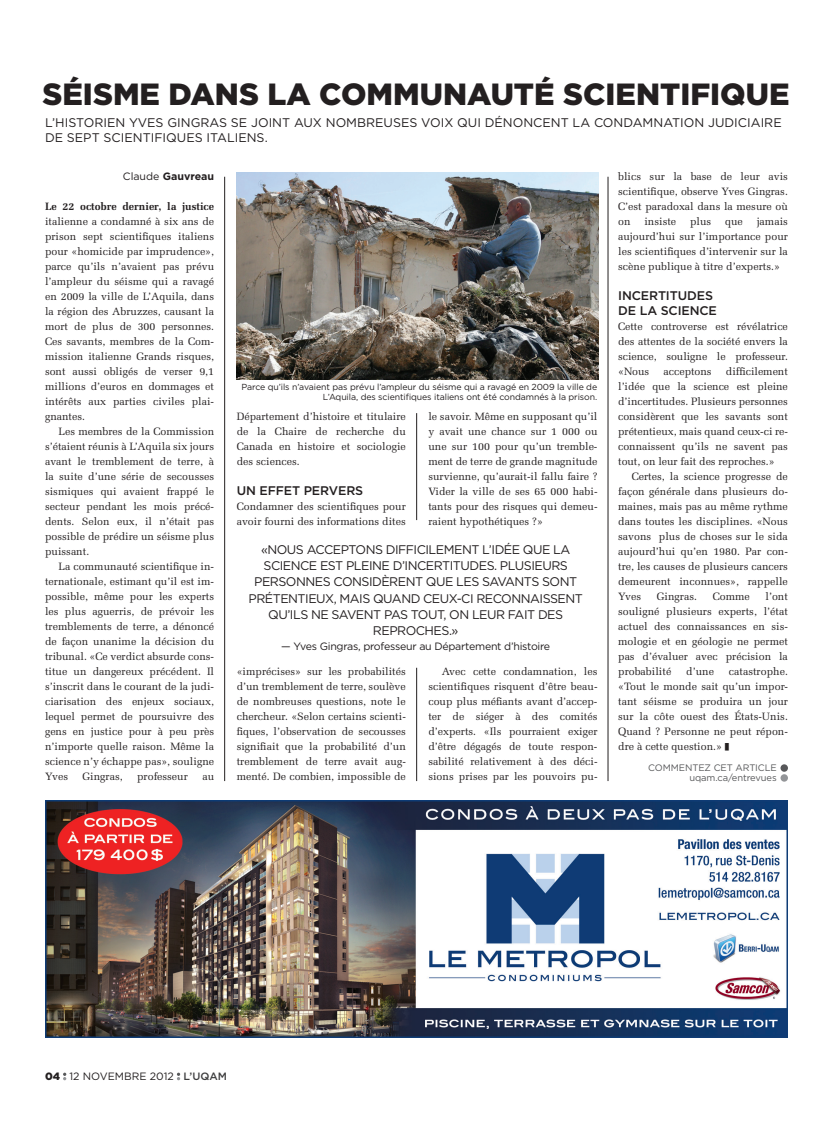
<style>
.page{position:relative;width:833px;height:1125px;background:#fff}
.page>*{position:absolute;margin:0;border:0;box-sizing:border-box;transform-origin:0 0}
.t1{font:900 30.62px "Gotham";color:#231f20}
.t2{font:12.5px "Gotham";color:#231f20}
.t3{font:500 12.5px/15px "Gotham";color:#231f20}
.t4{font:10.62px/15px "Melior";color:#231f20;text-align:justify}
.t5{font:10.62px "Gotham";letter-spacing:-.025em;color:#231f20}
.t6{font:700 10.62px "Melior";color:#231f20}
.t7{font:10.62px "Gotham";color:#231f20}
.t8{font:700 10.62px "Gotham";color:#231f20}
.t9{font:9.38px/10px "Gotham";letter-spacing:-.01em;color:#57585a}
.t10{font:8.75px/10px "Gotham";letter-spacing:-.01em;color:#231f20;text-align:right}
.s1{font-weight:400}
.s2{font-weight:900}
.s3{font-weight:500;color:#3e3e3f}
</style>
<div class="page">
<svg style="left:63px;top:1073px;width:3px;height:7px"></svg>
<svg style="left:177px;top:1073px;width:3px;height:7px"></svg>
<hr style="left:607px;top:177px;width:1px;height:604px;background:#231f20">
<hr style="left:224px;top:177px;width:1px;height:604px;background:#231f20">
<hr style="left:416px;top:668px;width:1px;height:113px;background:#231f20">
<hr style="left:416px;top:413px;width:1px;height:107px;background:#231f20">
<img style="left:45px;top:801px;width:743px;height:236px">
<img style="left:236px;top:173px;width:362px;height:206px">
<div style="left:780px;top:764px;width:8px;height:8px;background:#57585a;border-radius:50%"></div>
<div style="left:780px;top:774px;width:8px;height:8px;background:#939598;border-radius:50%"></div>
<h1 class="t1" style="left:42px;top:76px;width:748px">SÉISME DANS LA COMMUNAUTÉ SCIENTIFIQUE</h1>
<p class="t2" style="left:45px;top:116px;width:29px">L’HISTORIEN</p>
<p class="t2" style="left:129px;top:116px;width:10px">YVES</p>
<p class="t2" style="left:167px;top:116px;width:19px">GINGRAS</p>
<p class="t2" style="left:231px;top:116px;width:36px">SE JOINT</p>
<p class="t2" style="left:294px;top:116px;width:42px">AU X NOMBREUSES</p>
<p class="t2" style="left:421px;top:116px;width:9px">VOI</p>
<p class="t2" style="left:444px;top:116px;width:22px">X QUI</p>
<p class="t2" style="left:484px;top:116px;width:11px">DÉNONCENT</p>
<p class="t2" style="left:572px;top:116px;width:32px">LA CONDAMNATION</p>
<p class="t2" style="left:708px;top:116px;width:16px">JUDICIAIRE</p>
<p class="t2" style="left:45px;top:131px;width:31px">DE SEPT</p>
<p class="t2" style="left:103px;top:131px;width:9px">SCIENTIFIQUES</p>
<p class="t2" style="left:206px;top:131px;width:9px">ITALIENS</p>
<p class="t2" style="left:265px;top:131px;width:5px">.</p>
<p class="t8" style="left:123px;top:170px;width:93px"><span class="s1">CLAUDE</span> Gauvreau</p>
<p class="t6" style="left:45px;top:200px;width:171px">Le 22 octobre dernier, la justice</p>
<p class="t4" style="left:45px;top:214px;width:171px">italienne a condamné à six ans de prison sept scientifiques italiens pour «homicide par imprudence», parce qu’ils n’avaient pas prévu l’ampleur du séisme qui a ravagé en 2009 la ville de L’Aquila, dans la région des Abruzzes, causant la mort de plus de 300 personnes.<br>Ces savants, membres de la Com&shy;mission italienne Grands risques, sont aussi obligés de verser 9,1 millions d’euros en dommages et intérêts aux parties civiles plai&shy;gnantes.</p>
<p class="t4" style="left:45px;top:424px;width:171px;text-indent:14px">Les membres de la Commission s’étaient réunis à L’Aquila six jours avant le tremblement de terre, à la suite d’une série de secousses sismiques qui avaient frappé le secteur pendant les mois précé&shy;dents. Selon eux, il n’était pas possible de prédire un séisme plus puissant.</p>
<p class="t4" style="left:45px;top:559px;width:171px;text-indent:14px">La communauté scientifique in&shy;ternationale, estimant qu’il est im&shy;possible, même pour les experts les plus aguerris, de prévoir les tremblements de terre, a dénoncé de façon unanime la décision du tribunal. «Ce verdict absurde cons&shy;titue un dangereux précédent. Il s’inscrit dans le courant de la judi&shy;ciarisation des enjeux sociaux, lequel permet de poursuivre des gens en justice pour à peu près n’importe quelle raison. Même la science n’y échappe pas», souligne Yves</p>
<p class="t4" style="left:82px;top:769px;width:42px">Gingras,</p>
<p class="t4" style="left:137px;top:769px;width:52px">professeur</p>
<p class="t4" style="left:202px;top:769px;width:13px">au</p>
<p class="t10" style="left:241px;top:382px;width:357px">PARCE QU’ILS N’AVAIENT PAS PRÉVU L’AMPLEUR DU SÉISME QUI A RAVAGÉ EN 2009 LA VILLE DE<br>L’AQUILA, DES SCIENTIFIQUES ITALIENS ONT ÉTÉ CONDAMNÉS À LA PRISON.</p>
<p class="t4" style="left:237px;top:409px;width:171px">Département d’histoire et titulaire de la Chaire de recherche du Canada en histoire et sociologie des sciences.</p>
<p class="t3" style="left:237px;top:483px;width:85px">UN EFFET PERVERS</p>
<p class="t4" style="left:237px;top:499px;width:171px">Condamner des scientifiques pour avoir fourni des informations dites</p>
<p class="t4" style="left:428px;top:409px;width:171px">le savoir. Même en supposant qu’il y avait une chance sur 1 000 ou une sur 100 pour qu’un tremble&shy;ment de terre de grande magnitude survienne, qu’aurait-il fallu faire ?<br>Vider la ville de ses 65 000 habi&shy;tants pour des risques qui demeu&shy;raient hypothétiques ?»</p>
<p class="t2" style="left:261px;top:543px;width:26px">«NOUS</p>
<p class="t2" style="left:307px;top:543px;width:10px">ACCEPTONS</p>
<p class="t2" style="left:386px;top:543px;width:9px">DIFFICILEMENT</p>
<p class="t2" style="left:482px;top:543px;width:17px">L’IDÉE</p>
<p class="t2" style="left:523px;top:543px;width:10px">QUE</p>
<p class="t2" style="left:553px;top:543px;width:9px">LA</p>
<p class="t2" style="left:263px;top:559px;width:9px">SCIENCE</p>
<p class="t2" style="left:320px;top:559px;width:9px">EST</p>
<p class="t2" style="left:346px;top:559px;width:8px">PLEINE</p>
<p class="t2" style="left:393px;top:559px;width:21px">D’INCERTITUDES</p>
<p class="t2" style="left:494px;top:559px;width:22px">. PLUSIEURS</p>
<p class="t2" style="left:254px;top:575px;width:10px">PERSONNES</p>
<p class="t2" style="left:333px;top:575px;width:9px">CONSID</p>
<p class="t2" style="left:381px;top:575px;width:17px">ÈRENT</p>
<p class="t2" style="left:426px;top:575px;width:10px">QUE</p>
<p class="t2" style="left:456px;top:575px;width:9px">LES</p>
<p class="t2" style="left:482px;top:575px;width:9px">SAVANTS</p>
<p class="t2" style="left:542px;top:575px;width:10px">SONT</p>
<p class="t2" style="left:248px;top:591px;width:9px">PRÉTENTIEU</p>
<p class="t2" style="left:325px;top:591px;width:23px">X, MAIS</p>
<p class="t2" style="left:373px;top:591px;width:11px">QUAND</p>
<p class="t2" style="left:423px;top:591px;width:10px">CEU</p>
<p class="t2" style="left:448px;top:591px;width:37px">X-CI RECONNAISSENT</p>
<p class="t2" style="left:268px;top:608px;width:29px">QU’ILS</p>
<p class="t2" style="left:311px;top:608px;width:30px">NE SAVENT</p>
<p class="t2" style="left:384px;top:608px;width:9px">PAS</p>
<p class="t2" style="left:411px;top:608px;width:10px">TOUT</p>
<p class="t2" style="left:443px;top:608px;width:38px">, ON LEUR</p>
<p class="t2" style="left:508px;top:608px;width:8px">FAIT</p>
<p class="t2" style="left:538px;top:608px;width:9px">DES</p>
<p class="t2" style="left:373px;top:624px;width:10px">REPROC</p>
<p class="t2" style="left:424px;top:624px;width:35px">HES.»</p>
<p class="t5" style="left:281px;top:641px;width:270px">— YVES GINGRAS, PROFESSEUR AU DÉPARTEMENT D’HISTOIRE</p>
<p class="t4" style="left:237px;top:664px;width:171px">«imprécises» sur les probabilités d’un tremblement de terre, soulève de nombreuses questions, note le chercheur. «Selon certains scienti&shy;fiques, l’observation de secousses signifiait que la probabilité d’un tremblement de terre avait aug&shy;menté. De combien, impossible de</p>
<p class="t4" style="left:428px;top:664px;width:171px;text-indent:14px">Avec cette condamnation, les scientifiques risquent d’être beau&shy;coup plus méfiants avant d’accep&shy;ter de siéger à des comités d’experts. «Ils pourraient exiger d’être dégagés de toute respon&shy;sabilité relativement à des déci&shy;sions prises par les pouvoirs pu-</p>
<p class="t4" style="left:618px;top:169px;width:171px">blics sur la base de leur avis scientifique, observe Yves Gingras.<br>C’est paradoxal dans la mesure où on</p>
<p class="t4" style="left:644px;top:214px;width:33px">insiste</p>
<p class="t4" style="left:690px;top:214px;width:23px">plus</p>
<p class="t4" style="left:725px;top:214px;width:19px">que</p>
<p class="t4" style="left:618px;top:214px;width:171px;text-indent:138px">jamais aujourd’hui sur l’importance pour les scientifiques d’intervenir sur la scène publique à titre d’experts.»</p>
<p class="t3" style="left:618px;top:288px;width:52px">INCERTITUDES<br>DELASCIENCE</p>
<p class="t4" style="left:618px;top:319px;width:171px">Cette controverse est révélatrice des attentes de la société envers la science, souligne le professeur. «Nous</p>
<p class="t4" style="left:618px;top:364px;width:171px;text-indent:108px">difficilement l’idée que la science est pleine d’incertitudes. Plusieurs personnes considèrent que les savants sont prétentieux, mais quand ceux-ci re&shy;connaissent qu’ils ne savent pas tout, on leur fait des reproches.»</p>
<p class="t4" style="left:618px;top:469px;width:171px;text-indent:14px">Certes, la science progresse de façon générale dans plusieurs do&shy;maines, mais pas au même rythme dans toutes les disciplines. «Nous savons plus de choses sur le sida aujourd’hui qu’en 1980. Par con&shy;tre, les causes de plusieurs cancers demeurent inconnues», rappelle Yves</p>
<p class="t4" style="left:663px;top:364px;width:49px">acceptons</p>
<p class="t4" style="left:618px;top:589px;width:171px;text-indent:147px">l’ont souligné plusieurs experts, l’état actuel des connaissances en sis&shy;mologie et en géologie ne permet pas d’évaluer avec précision la probabilité</p>
<p class="t4" style="left:656px;top:589px;width:42px">Gingras.</p>
<p class="t4" style="left:712px;top:589px;width:39px">Comme</p>
<p class="t4" style="left:618px;top:664px;width:171px;text-indent:111px">catastrophe. «Tout le monde sait qu’un impor&shy;tant séisme se produira un jour sur la côte ouest des États-Unis.<br>Quand ? Personne ne peut répon&shy;dre à cette question.»</p>
<p class="t4" style="left:686px;top:664px;width:29px">d’une</p>
<p class="t9" style="left:648px;top:763px;width:15px">COMMENTE</p>
<p class="t9" style="left:704px;top:763px;width:17px">Z CET</p>
<p class="t9" style="left:689px;top:763px;width:89px;text-indent:46px">ARTICLE<br>UQAM.CA/ENTREVUES</p>
<p class="t7" style="left:45px;top:1071px;width:183px"><span class="s2">04</span> 12 NOVEMBRE 2012 <span class="s3">L’UQAM</span></p>
</div>
